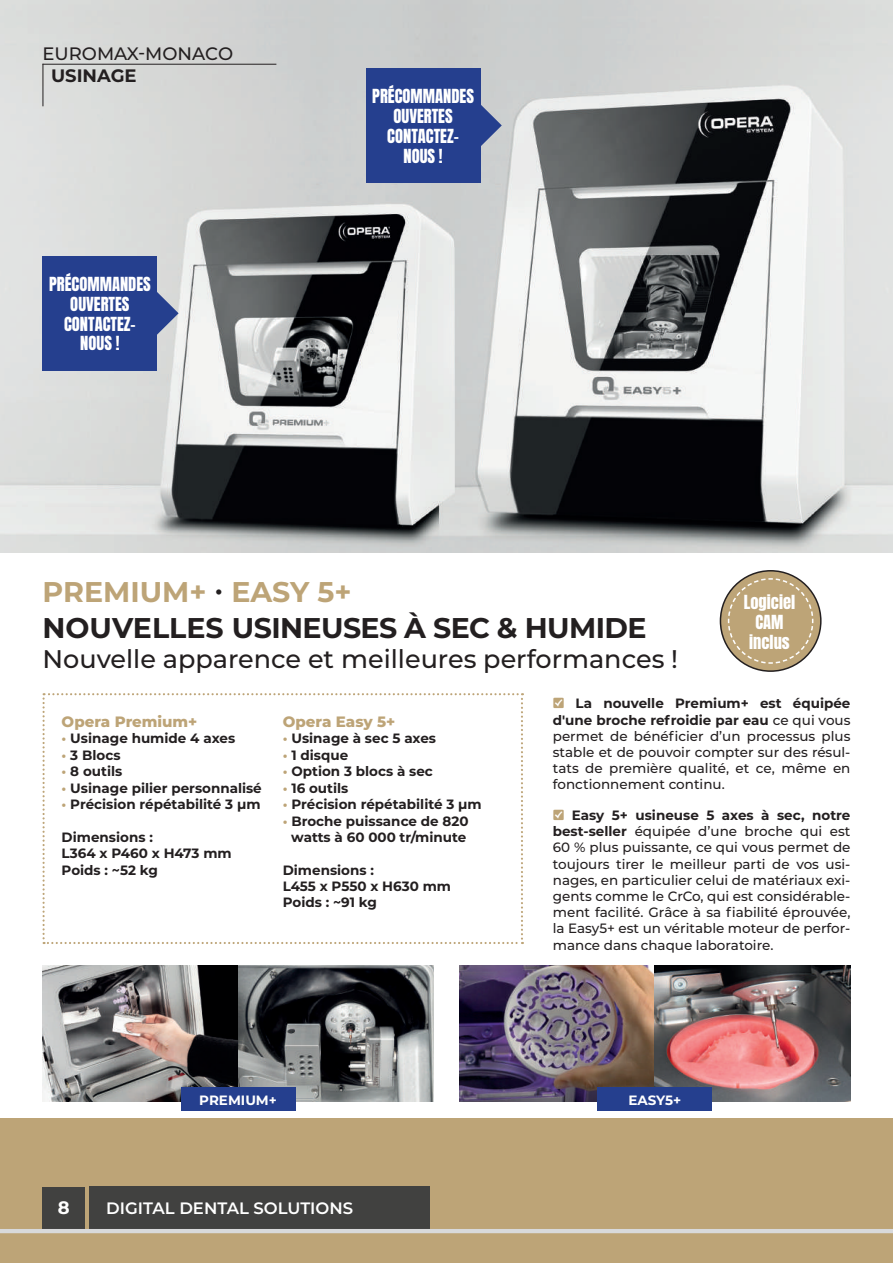
<style>
.page{position:relative;width:893px;height:1263px;background:#fff}
.page>*{position:absolute;margin:0;border:0;box-sizing:border-box;transform-origin:0 0}
.t1{font:700 28.5px/36px "Montserrat";letter-spacing:-.015em;color:#231f20}
.t2{font:500 25.5px "Montserrat";color:#231f20}
.t3{font:500 18px "Montserrat";color:#231f20}
.t4{font:700 18px "Montserrat";color:#231f20}
.t5{font:700 18px "Montserrat";color:#fff}
.t6{font:16.5px/19.8px "Anton";color:#fff;text-align:center}
.t7{font:600 16.5px "Montserrat";color:#fff}
.t8{font:800 15px "Montserrat";color:#bda477}
.t9{font:500 13.5px/16.2px "Montserrat";color:#231f20;text-align:justify}
.t10{font:700 13.5px/16.4px "Montserrat";color:#231f20}
.t11{font:700 13.5px "Montserrat";color:#fff}
.s1{color:#bda477}
.s2{font-weight:500}
.s3{font-weight:700}
</style>
<div class="page">
<img style="left:0;top:0;width:893px;height:553px">
<div style="left:0;top:1118px;width:893px;height:145px;background:#bda477"></div>
<div style="left:89px;top:1186px;width:340px;height:43px;background:#414140"></div>
<div style="left:43px;top:1188px;width:42px;height:42px;background:#414140"></div>
<hr style="left:0;top:1229px;width:893px;height:4px;background:#d8d9db">
<hr style="left:43px;top:64px;width:233px;height:1px;background:#231f20">
<hr style="left:43px;top:64px;width:1px;height:42px;background:#231f20">
<svg style="left:43px;top:693px;width:480px;height:251px"></svg>
<img style="left:43px;top:965px;width:195px;height:136px">
<svg style="left:238px;top:965px;width:196px;height:136px;background:#606264"></svg>
<img style="left:459px;top:965px;width:196px;height:136px">
<img style="left:655px;top:965px;width:195px;height:136px">
<div style="left:181px;top:1087px;width:115px;height:23px;background:#253f8e"></div>
<div style="left:597px;top:1087px;width:115px;height:23px;background:#253f8e"></div>
<svg style="left:157px;top:291px;width:22px;height:45px"></svg>
<div style="left:43px;top:256px;width:114px;height:115px;background:#253f8e"></div>
<svg style="left:480px;top:103px;width:22px;height:45px"></svg>
<div style="left:366px;top:68px;width:114px;height:115px;background:#253f8e"></div>
<svg style="left:720px;top:571px;width:101px;height:100px"></svg>
<div style="left:720px;top:570px;width:102px;height:102px;border:2px solid #231f20;border-radius:50%"></div>
<svg style="left:727px;top:577px;width:87px;height:87px;background:#c0a982"></svg>
<h3 class="t3" style="left:43px;top:41px;width:192px">EUROMAX-MONACO</h3>
<h3 class="t4" style="left:51px;top:63px;width:87px">USINAGE</h3>
<p class="t6" style="left:49px;top:275px;width:103px">PRÉCOMMANDES<br>OUVERTES<br>CONTACTEZ-<br>NOUS !</p>
<p class="t6" style="left:372px;top:88px;width:103px">PRÉCOMMANDES<br>OUVERTES<br>CONTACTEZ-<br>NOUS !</p>
<h1 class="t1" style="left:43px;top:572px;width:605px"><span class="s1">PREMIUM+</span> <span class="s2">•</span> <span class="s1">EASY 5+<br></span>NOUVELLES USINEUSES À SEC &amp; HUMIDE</h1>
<h2 class="t2" style="left:43px;top:641px;width:637px">Nouvelle apparence et meilleures performances !</h2>
<p class="t6" style="left:744px;top:593px;width:53px">Logiciel<br>CAM inclus</p>
<p class="t8" style="left:62px;top:710px;width:137px">Opera Premium+</p>
<p class="t10" style="left:62px;top:730px;width:175px"><span class="s1">•</span> Usinage humide 4 axes</p>
<p class="t10" style="left:62px;top:746px;width:60px"><span class="s1">•</span> 3 Blocs</p>
<p class="t10" style="left:62px;top:763px;width:62px"><span class="s1">•</span> 8 outils</p>
<p class="t10" style="left:62px;top:779px;width:202px"><span class="s1">•</span> Usinage pilier personnalisé</p>
<p class="t10" style="left:62px;top:796px;width:200px"><span class="s1">•</span> Précision répétabilité 3 µm</p>
<p class="t10" style="left:62px;top:828px;width:172px">Dimensions :<br>L364 x P460 x H473 mm<br>Poids : ~52 kg</p>
<p class="t8" style="left:283px;top:710px;width:114px">Opera Easy 5+</p>
<p class="t10" style="left:283px;top:730px;width:155px"><span class="s1">•</span> Usinage à sec 5 axes</p>
<p class="t10" style="left:283px;top:746px;width:67px"><span class="s1">•</span> 1 disque</p>
<p class="t10" style="left:283px;top:763px;width:152px"><span class="s1">•</span> Option 3 blocs à sec</p>
<p class="t10" style="left:283px;top:779px;width:67px"><span class="s1">•</span> 16 outils</p>
<p class="t10" style="left:283px;top:796px;width:200px"><span class="s1">•</span> Précision répétabilité 3 µm</p>
<p class="t10" style="left:283px;top:812px;width:187px;text-align:center"><span class="s1">•</span> Broche puissance de 820 watts à 60 000 tr/minute</p>
<p class="t10" style="left:283px;top:861px;width:170px">Dimensions :<br>L455 x P550 x H630 mm<br>Poids : ~91 kg</p>
<p class="t9" style="left:553px;top:695px;width:299px;text-indent:23px"><span class="s3">La nouvelle Premium+ est équipée d'une broche refroidie par eau</span> ce qui vous permet de bénéficier d’un processus plus stable et de pouvoir compter sur des résul&shy;tats de première qualité, et ce, même en fonctionnement continu.</p>
<p class="t9" style="left:553px;top:806px;width:299px;text-indent:19px"><span class="s3">Easy 5+ usineuse 5 axes à sec, notre best-seller</span> équipée d’une broche qui est 60 % plus puissante, ce qui vous permet de toujours tirer le meilleur parti de vos usi&shy;nages, en particulier celui de matériaux exi&shy;gents comme le CrCo, qui est considérable&shy;ment facilité. Grâce à sa fiabilité éprouvée, la Easy5+ est un véritable moteur de perfor&shy;mance dans chaque laboratoire.</p>
<p class="t11" style="left:199px;top:1090px;width:79px">PREMIUM+</p>
<p class="t11" style="left:628px;top:1090px;width:54px">EASY5+</p>
<h3 class="t5" style="left:58px;top:1194px;width:13px">8</h3>
<p class="t7" style="left:106px;top:1197px;width:248px">DIGITAL DENTAL SOLUTIONS</p>
</div>
